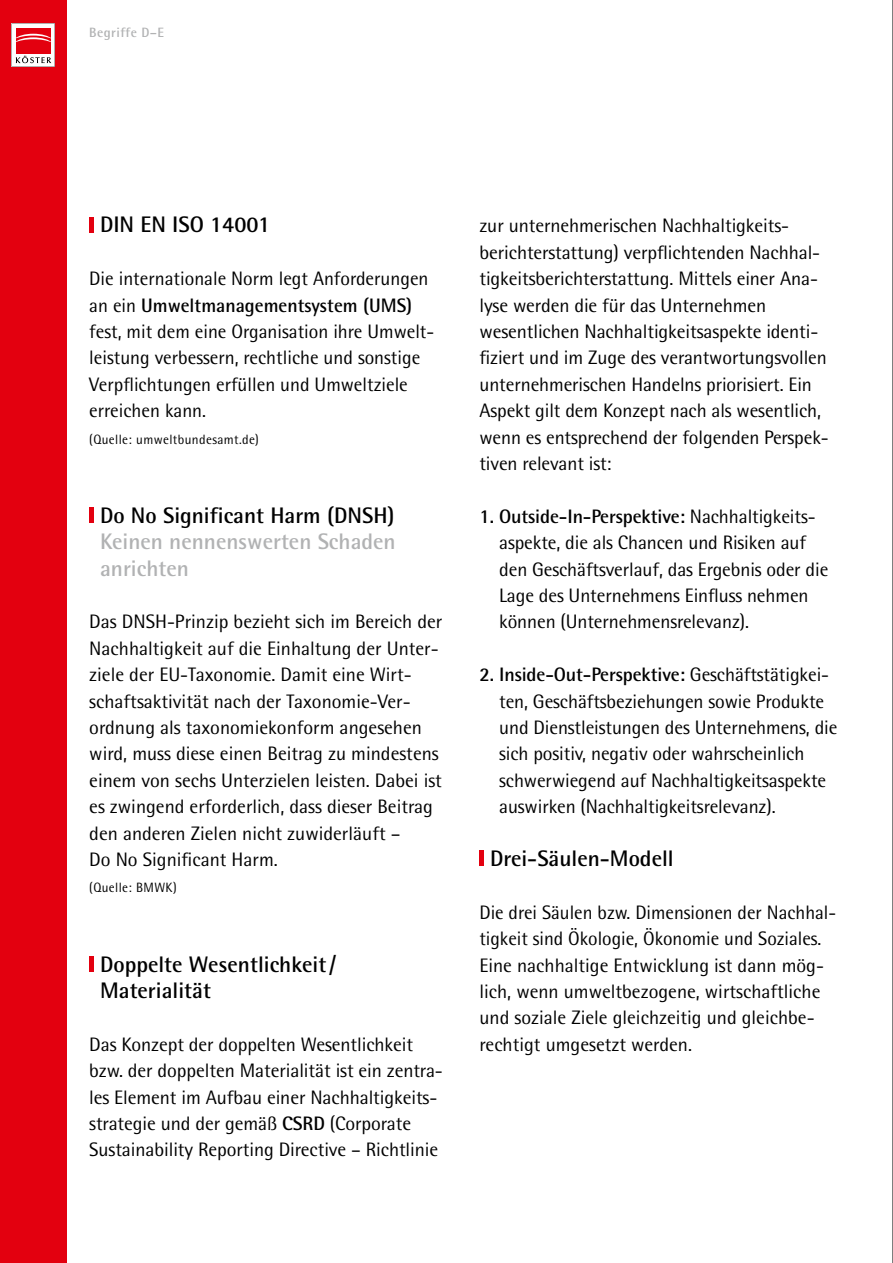
<style>
.page{position:relative;width:893px;height:1263px;background:#fff}
.page>*{position:absolute;margin:0;border:0;box-sizing:border-box;transform-origin:0 0}
.t1{font:700 22.5px/26.4px "Rotis Semi Sans Pro";color:#000}
.t2{font:700 22.5px/26.4px "Rotis Semi Sans Pro";color:#b1b2b3}
.t3{font:19.5px/26.4px "Rotis Semi Sans Pro";letter-spacing:-.005em;color:#000}
.t4{font:13.5px "Rotis Semi Sans Pro";letter-spacing:.03em;color:#000}
.t5{font:700 13.5px "Rotis Semi Sans Pro";letter-spacing:.03em;color:#b1b2b3}
.s1{font-weight:700}
</style>
<div class="page">
<hr style="left:892px;top:0;width:1px;height:1263px;background:#000">
<div style="left:89px;top:217px;width:5px;height:15px;background:#e3000f"></div>
<div style="left:89px;top:507px;width:5px;height:16px;background:#e3000f"></div>
<div style="left:89px;top:956px;width:5px;height:15px;background:#e3000f"></div>
<div style="left:479px;top:850px;width:5px;height:16px;background:#e3000f"></div>
<div style="left:0;top:0;width:67px;height:1263px;background:#e3000f"></div>
<svg style="left:12px;top:23px;width:43px;height:44px"></svg>
<p class="t5" style="left:89px;top:24px;width:76px">Begriffe D–E</p>
<p class="t1" style="left:100px;top:211px;width:172px">DIN EN ISO 14001</p>
<p class="t3" style="left:89px;top:265px;width:345px">Die internationale Norm legt Anforderungen an ein <span class="s1">Umweltmanagementsystem (UMS) </span>fest, mit dem eine Organisation ihre Umwelt&shy;leistung verbessern, rechtliche und sonstige Verpflichtungen erfüllen und Umweltziele erreichen kann.</p>
<p class="t4" style="left:89px;top:431px;width:171px">(Quelle: umweltbundesamt.de)</p>
<p class="t1" style="left:100px;top:502px;width:296px">Do No Significant Harm (DNSH)</p>
<p class="t2" style="left:100px;top:528px;width:297px">Keinen nennenswerten Schaden anrichten</p>
<p class="t3" style="left:89px;top:609px;width:355px">Das DNSH-Prinzip bezieht sich im Bereich der Nachhaltigkeit auf die Einhaltung der Unter&shy;ziele der EU-Taxonomie. Damit eine Wirt&shy;schaftsaktivität nach der Taxonomie-Ver&shy;ordnung als taxonomiekonform angesehen wird, muss diese einen Beitrag zu mindestens einem von sechs Unterzielen leisten. Dabei ist es zwingend erforderlich, dass dieser Beitrag den anderen Zielen nicht zuwiderläuft –<br>Do No Significant Harm.</p>
<p class="t4" style="left:89px;top:880px;width:89px">(Quelle: BMWK)</p>
<p class="t1" style="left:100px;top:950px;width:238px">Doppelte Wesentlichkeit/<br>Materialität</p>
<p class="t3" style="left:89px;top:1031px;width:355px">Das Konzept der doppelten Wesentlichkeit bzw. der doppelten Materialität ist ein zentra&shy;les Element im Aufbau einer Nachhaltigkeits&shy;strategie und der gemäß <span class="s1">CSRD</span> (Corporate Sustainability Reporting Directive – Richtlinie</p>
<p class="t3" style="left:479px;top:213px;width:351px">zur unternehmerischen Nachhaltigkeits&shy;berichterstattung) verpflichtenden Nachhal&shy;tigkeitsberichterstattung. Mittels einer Ana&shy;lyse werden die für das Unternehmen wesentlichen Nachhaltigkeitsaspekte identi&shy;fiziert und im Zuge des verantwortungsvollen unternehmerischen Handelns priorisiert. Ein Aspekt gilt dem Konzept nach als wesentlich, wenn es entsprechend der folgenden Perspek&shy;tiven relevant ist:</p>
<p class="t3" style="left:499px;top:503px;width:331px;text-indent:-20px"><span class="s1">1. Outside-In-Perspektive:</span> Nachhaltigkeits&shy;aspekte, die als Chancen und Risiken auf den Geschäftsverlauf, das Ergebnis oder die Lage des Unternehmens Einfluss nehmen können (Unternehmensrelevanz).</p>
<p class="t3" style="left:499px;top:661px;width:340px;text-indent:-20px"><span class="s1">2. Inside-Out-Perspektive:</span> Geschäftstätigkei&shy;ten, Geschäftsbeziehungen sowie Produkte und Dienstleistungen des Unternehmens, die sich positiv, negativ oder wahrscheinlich schwerwiegend auf Nachhaltigkeitsaspekte auswirken (Nachhaltigkeitsrelevanz).</p>
<p class="t1" style="left:490px;top:845px;width:185px">Drei-Säulen-Modell</p>
<p class="t3" style="left:479px;top:899px;width:358px">Die drei Säulen bzw. Dimensionen der Nachhal&shy;tigkeit sind Ökologie, Ökonomie und Soziales.<br>Eine nachhaltige Entwicklung ist dann mög&shy;lich, wenn umweltbezogene, wirtschaftliche und soziale Ziele gleichzeitig und gleichbe&shy;rechtigt umgesetzt werden.</p>
</div>
